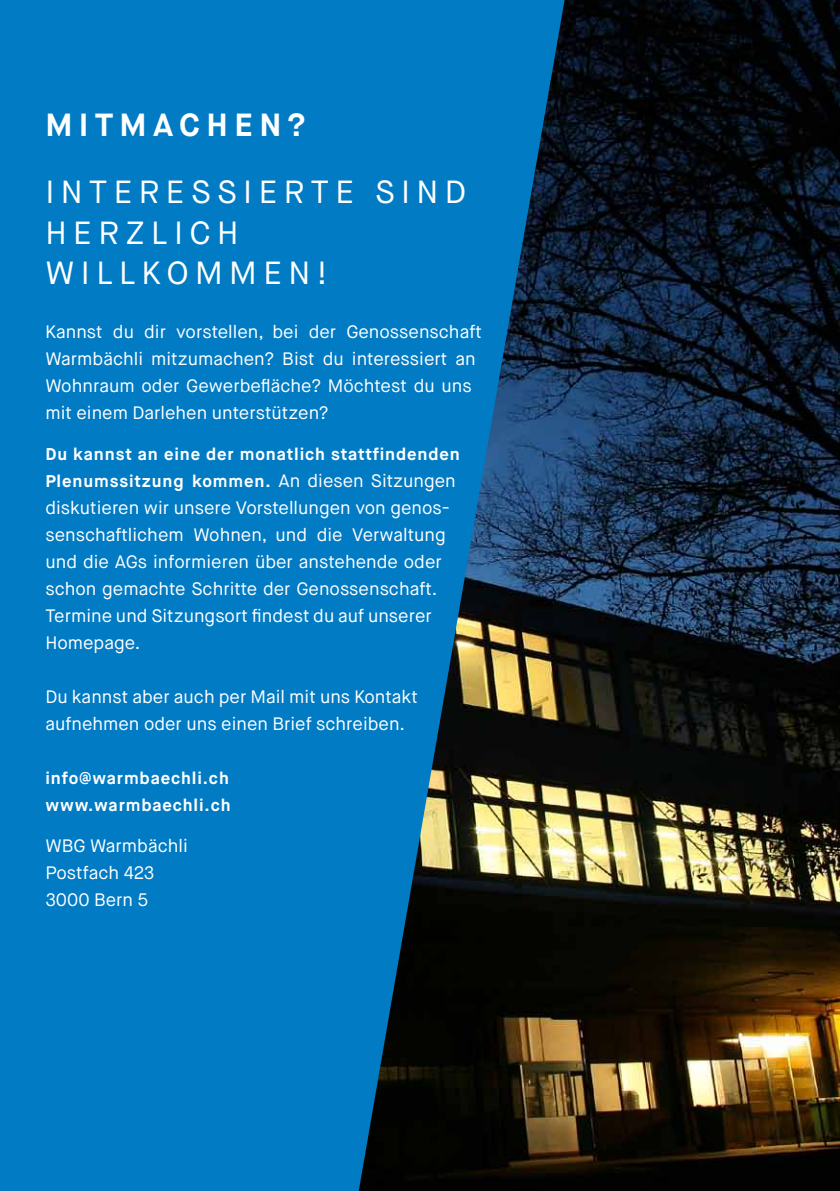
<style>
.page{position:relative;width:840px;height:1191px;background:#fff}
.page>*{position:absolute;margin:0;border:0;box-sizing:border-box;transform-origin:0 0}
.t1{font:32px/40.6px "Maison Neue";letter-spacing:.2em;color:#fff}
.t2{font:700 32px "Maison Neue";letter-spacing:.2em;color:#fff}
.t3{font:18px/27px "Maison Neue";color:#fff}
.t4{font:700 17px/27px "Maison Neue";letter-spacing:.05em;color:#fff}
.s1{font-weight:400;font-size:18px}
</style>
<div class="page">
<div style="left:0;top:0;width:839px;height:1191px;background:#007bc4"></div>
<img style="left:358px;top:0;width:481px;height:1191px">
<h1 class="t2" style="left:45px;top:104px;width:261px">Mitm achen?</h1>
<h1 class="t1" style="left:45px;top:172px;width:422px">Interessi erte si nd herzli ch<br>wi llkommen!</h1>
<p class="t3" style="left:45px;top:318px;width:437px">Kannst du dir vorstellen, bei der Genossenschaft Warmbächli mitzumachen? Bist du interessiert an Wohnraum oder Gewerbefläche? Möchtest du uns mit einem Darlehen unterstützen?</p>
<p class="t4" style="left:45px;top:441px;width:415px">Du kannst an eine der monatlich stattfindenden<br>Plenumssitzung kommen. <span class="s1">An diesen Sitzungen</span></p>
<p class="t3" style="left:45px;top:494px;width:406px">diskutieren wir unsere Vorstellungen von genos&shy;senschaftlichem Wohnen, und die Verwaltung und die AGs informieren über anstehende oder schon gemachte Schritte der Genossenschaft.<br>Termine und Sitzungsort findest du auf unserer Homepage.</p>
<p class="t3" style="left:45px;top:683px;width:374px">Du kannst aber auch per Mail mit uns Kontakt aufnehmen oder uns einen Brief schreiben.</p>
<p class="t4" style="left:45px;top:765px;width:187px">info@warmbaechli.ch www.warmbaechli.ch</p>
<p class="t3" style="left:45px;top:832px;width:144px">WBG Warmbächli<br>Postfach 423<br>3000 Bern 5</p>
</div>
